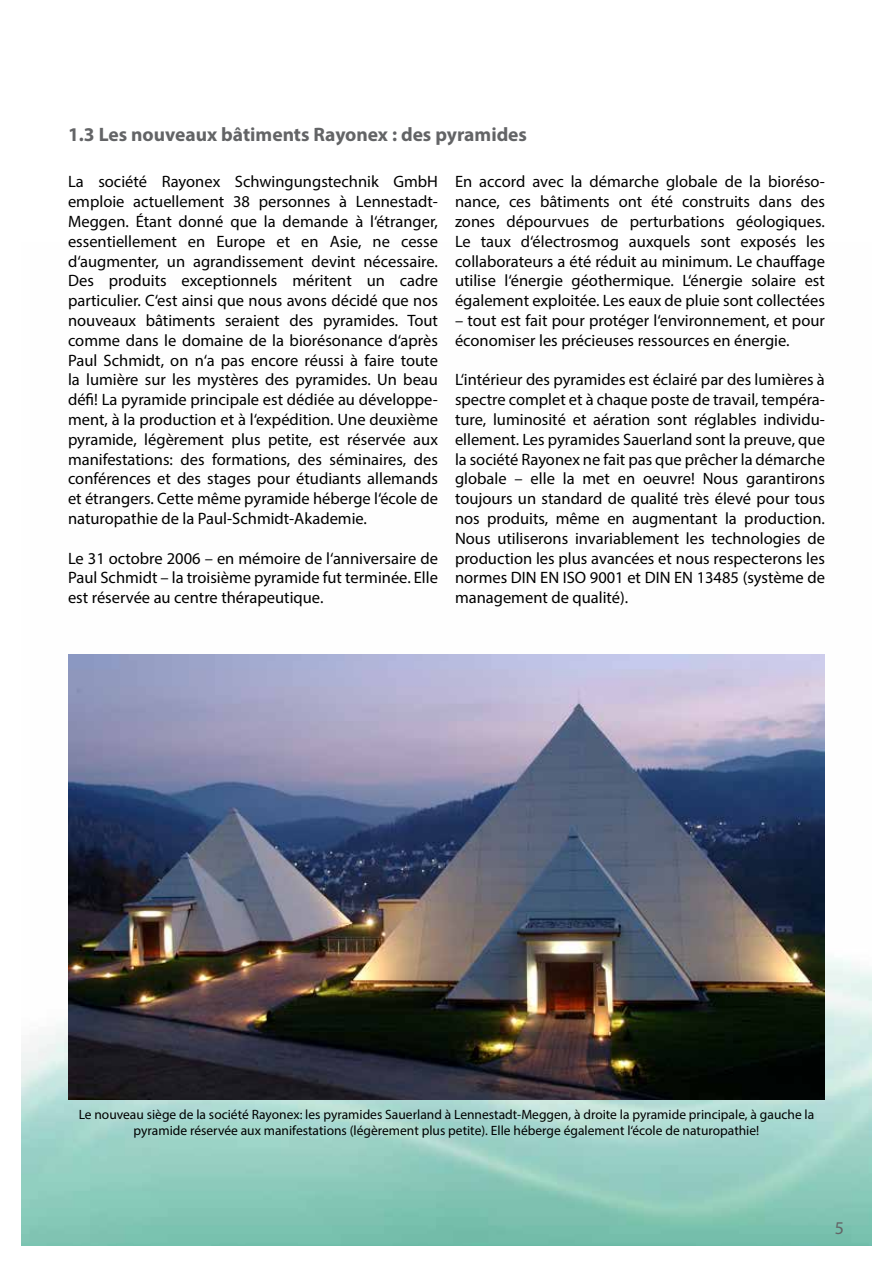
<style>
.page{position:relative;width:893px;height:1263px;background:#fff}
.page>*{position:absolute;margin:0;border:0;box-sizing:border-box;transform-origin:0 0}
.t1{font:700 19.5px "Myriad Pro";color:#636466}
.t2{font:18px "Myriad Pro";color:#636466}
.t3{font:16.5px/19.8px "Myriad Pro";color:#000;text-align:justify}
.t4{font:13.5px/16.5px "Myriad Pro";color:#000;text-align:center}
</style>
<div class="page">
<img style="left:21px;top:959px;width:851px;height:287px">
<img style="left:68px;top:654px;width:757px;height:445px">
<p class="t1" style="left:68px;top:121px;width:460px">1.3 Les nouveaux bâtiments Rayonex : des pyramides</p>
<p class="t3" style="left:68px;top:172px;width:371px">La société Rayonex Schwingungstechnik GmbH emploie actuellement 38 personnes à Lennestadt-Meggen. Étant donné que la demande à l‘étranger, essentiellement en Europe et en Asie, ne cesse d‘augmenter, un agrandissement devint nécessaire.<br>Des produits exceptionnels méritent un cadre particulier. C‘est ainsi que nous avons décidé que nos nouveaux bâtiments seraient des pyramides. Tout comme dans le domaine de la biorésonance d‘après Paul Schmidt, on n‘a pas encore réussi à faire toute la lumière sur les mystères des pyramides. Un beau défi! La pyramide principale est dédiée au développe&shy;ment, à la production et à l‘expédition. Une deuxième pyramide, légèrement plus petite, est réservée aux manifestations: des formations, des séminaires, des conférences et des stages pour étudiants allemands et étrangers. Cette même pyramide héberge l‘école de naturopathie de la Paul-Schmidt-Akademie.</p>
<p class="t3" style="left:68px;top:548px;width:371px">Le 31 octobre 2006 – en mémoire de l‘anniversaire de Paul Schmidt – la troisième pyramide fut terminée. Elle est réservée au centre thérapeutique.</p>
<p class="t3" style="left:455px;top:172px;width:371px">En accord avec la démarche globale de la bioréso&shy;nance, ces bâtiments ont été construits dans des zones dépourvues de perturbations géologiques.<br>Le taux d‘électrosmog auxquels sont exposés les collaborateurs a été réduit au minimum. Le chauffage utilise l‘énergie géothermique. L‘énergie solaire est également exploitée. Les eaux de pluie sont collectées</p>
<p class="t3" style="left:455px;top:310px;width:371px">– tout est fait pour protéger l‘environnement, et pour économiser les précieuses ressources en énergie.</p>
<p class="t3" style="left:455px;top:370px;width:371px">L‘intérieur des pyramides est éclairé par des lumières à spectre complet et à chaque poste de travail, tempéra&shy;ture, luminosité et aération sont réglables individu&shy;ellement. Les pyramides Sauerland sont la preuve, que la société Rayonex ne fait pas que prêcher la démarche globale – elle la met en oeuvre! Nous garantirons toujours un standard de qualité très élevé pour tous nos produits, même en augmentant la production.<br>Nous utiliserons invariablement les technologies de production les plus avancées et nous respecterons les normes DIN EN ISO 9001 et DIN EN 13485 (système de management de qualité).</p>
<p class="t4" style="left:79px;top:1106px;width:737px">Le nouveau siège de la société Rayonex: les pyramides Sauerland à Lennestadt-Meggen, à droite la pyramide principale, à gauche la pyramide réservée aux manifestations (légèrement plus petite). Elle héberge également l‘école de naturopathie!</p>
<p class="t2" style="left:835px;top:1216px;width:11px">5</p>
</div>
